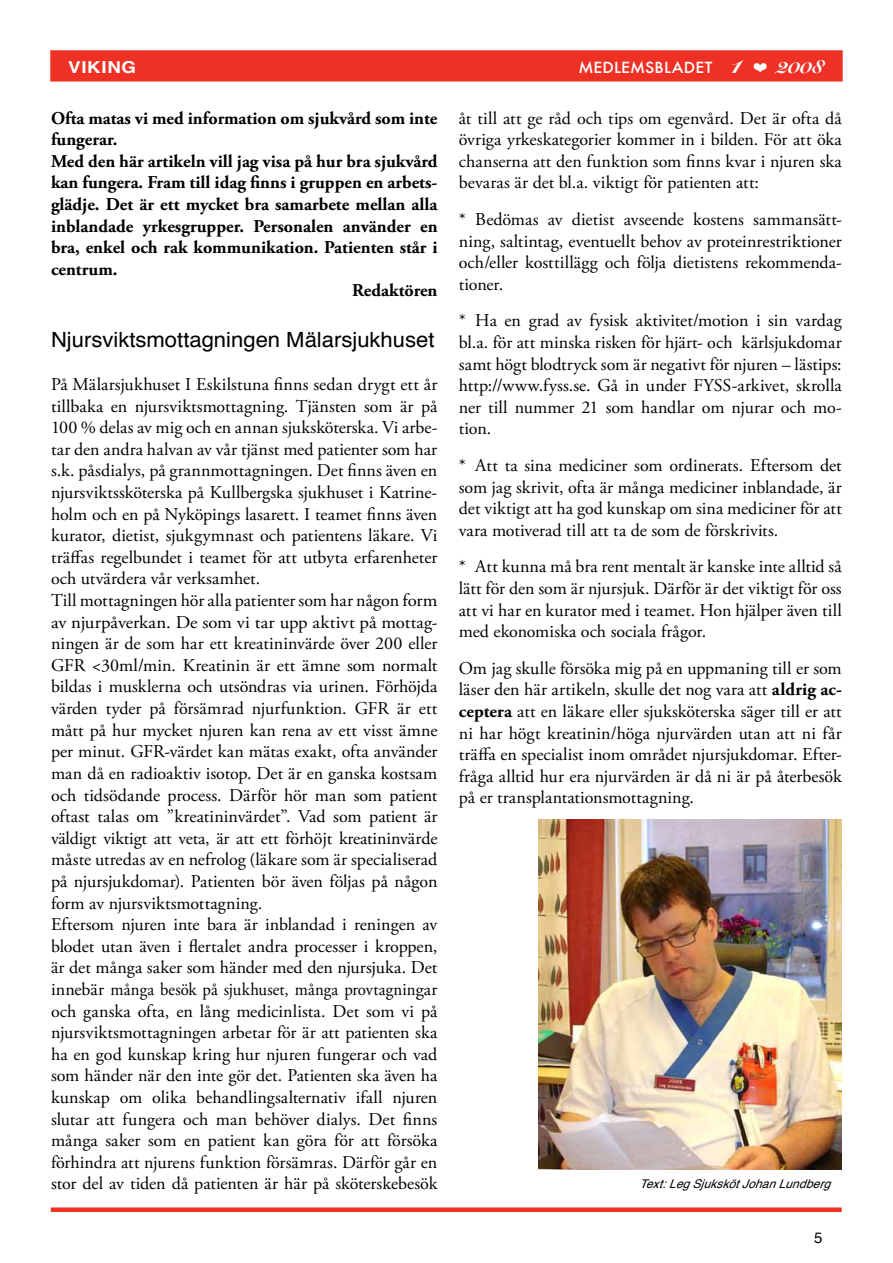
<style>
.page{position:relative;width:893px;height:1263px;background:#fff}
.page>*{position:absolute;margin:0;border:0;box-sizing:border-box;transform-origin:0 0}
.t1{font:21px "Helvetica";color:#000;scale:1.05 1}
.t2{font:18px/21.6px "Adobe Garamond Pro";color:#000;text-align:justify}
.t3{font:700 18px "Adobe Garamond Pro";color:#000}
.t4{font:700 16.5px "Helvetica";letter-spacing:.035em;color:#fff;scale:1.14 1}
.t5{font:500 15px "Futura";letter-spacing:.01em;color:#fff;scale:1.05 1}
.t6{font:15px "Helvetica";color:#000}
.t7{font:italic 12px "Helvetica";color:#000}
.s1{font-family:"Snell Roundhand";font-weight:900;font-size:23.7px}
.s2{font-family:"Snell Roundhand";font-weight:900;font-size:20.4px}
.s3{font-weight:700}
</style>
<div class="page">
<div style="left:51px;top:51px;width:791px;height:30px;background:#ee3124"></div>
<div style="left:50px;top:50px;width:793px;height:32px;border:2px solid #ee3124"></div>
<img style="left:539px;top:820px;width:303px;height:349px">
<div style="left:51px;top:1207px;width:791px;height:5px;background:#ee3124"></div>
<p class="t4" style="left:68px;top:54px;width:61px">VIKING</p>
<p class="t5" style="left:578px;top:57px;width:235px">MEDLEMSBLADET <span class="s1">1</span> ❤ <span class="s2">2008</span></p>
<p class="t3" style="left:51px;top:107px;width:388px">Ofta matas vi med information om sjukvård som inte</p>
<p class="t3" style="left:51px;top:129px;width:68px">fungerar.</p>
<p class="t3" style="left:51px;top:151px;width:388px">Med den här artikeln vill jag visa på hur bra sjukvård</p>
<p class="t3" style="left:51px;top:172px;width:388px">kan fungera. Fram till idag finns i gruppen en arbets-</p>
<p class="t3" style="left:51px;top:194px;width:388px">glädje. Det är ett mycket bra samarbete mellan alla</p>
<p class="t3" style="left:51px;top:215px;width:388px">inblandade yrkesgrupper. Personalen använder en</p>
<p class="t3" style="left:51px;top:237px;width:388px">bra, enkel och rak kommunikation. Patienten står i</p>
<p class="t3" style="left:51px;top:259px;width:68px">centrum.</p>
<p class="t3" style="left:352px;top:280px;width:87px">Redaktören</p>
<p class="t1" style="left:51px;top:323px;width:367px">Njursviktsmottagningen Mälarsjukhuset</p>
<p class="t2" style="left:51px;top:374px;width:388px;text-align:left">På Mälarsjukhuset I Eskilstuna finns sedan drygt ett år tillbaka en njursviktsmottagning. Tjänsten som är på 100 % delas av mig och en annan sjuksköterska. Vi arbe&shy;tar den andra halvan av vår tjänst med patienter som har s.k. påsdialys, på grannmottagningen. Det finns även en njursviktssköterska på Kullbergska sjukhuset i Katrine&shy;holm och en på Nyköpings lasarett. I teamet finns även kurator, dietist, sjukgymnast och patientens läkare. Vi träffas regelbundet i teamet för att utbyta erfarenheter och utvärdera vår verksamhet.<br>Till mottagningen hör alla patienter som har någon form av njurpåverkan. De som vi tar upp aktivt på mottag&shy;ningen är de som har ett kreatininvärde över 200 eller GFR &lt;30ml/min. Kreatinin är ett ämne som normalt bildas i musklerna och utsöndras via urinen. Förhöjda värden tyder på försämrad njurfunktion. GFR är ett mått på hur mycket njuren kan rena av ett visst ämne per minut. GFR-värdet kan mätas exakt, ofta använder man då en radioaktiv isotop. Det är en ganska kostsam och tidsödande process. Därför hör man som patient oftast talas om ”kreatininvärdet”. Vad som patient är väldigt viktigt att veta, är att ett förhöjt kreatininvärde måste utredas av en nefrolog (läkare som är specialiserad på njursjukdomar). Patienten bör även följas på någon form av njursviktsmottagning.<br>Eftersom njuren inte bara är inblandad i reningen av blodet utan även i flertalet andra processer i kroppen, är det många saker som händer med den njursjuka. Det innebär många besök på sjukhuset, många provtagningar och ganska ofta, en lång medicinlista. Det som vi på njursviktsmottagningen arbetar för är att patienten ska ha en god kunskap kring hur njuren fungerar och vad som händer när den inte gör det. Patienten ska även ha kunskap om olika behandlingsalternativ ifall njuren slutar att fungera och man behöver dialys. Det finns många saker som en patient kan göra för att försöka förhindra att njurens funktion försämras. Därför går en stor del av tiden då patienten är här på sköterskebesök</p>
<p class="t2" style="left:459px;top:108px;width:385px">åt till att ge råd och tips om egenvård. Det är ofta då övriga yrkeskategorier kommer in i bilden. För att öka chanserna att den funktion som finns kvar i njuren ska bevaras är det bl.a. viktigt för patienten att:</p>
<p class="t2" style="left:459px;top:209px;width:385px">* Bedömas av dietist avseende kostens sammansätt&shy;ning, saltintag, eventuellt behov av proteinrestriktioner och/eller kosttillägg och följa dietistens rekommenda&shy;tioner.</p>
<p class="t2" style="left:459px;top:311px;width:385px">* Ha en grad av fysisk aktivitet/motion i sin vardag bl.a. för att minska risken för hjärt- och kärlsjukdomar samt högt blodtryck som är negativt för njuren – lästips: http://www.fyss.se. Gå in under FYSS-arkivet, skrolla ner till nummer 21 som handlar om njurar och mo&shy;tion.</p>
<p class="t2" style="left:459px;top:455px;width:385px">* Att ta sina mediciner som ordinerats. Eftersom det som jag skrivit, ofta är många mediciner inblandade, är det viktigt att ha god kunskap om sina mediciner för att vara motiverad till att ta de som de förskrivits.</p>
<p class="t2" style="left:459px;top:557px;width:384px">* Att kunna må bra rent mentalt är kanske inte alltid så lätt för den som är njursjuk. Därför är det viktigt för oss att vi har en kurator med i teamet. Hon hjälper även till med ekonomiska och sociala frågor.</p>
<p class="t2" style="left:459px;top:658px;width:385px">Om jag skulle försöka mig på en uppmaning till er som läser den här artikeln, skulle det nog vara att <span class="s3">aldrig ac&shy;ceptera</span> att en läkare eller sjuksköterska säger till er att ni har högt kreatinin/höga njurvärden utan att ni får träffa en specialist inom området njursjukdomar. Efter&shy;fråga alltid hur era njurvärden är då ni är på återbesök på er transplantationsmottagning.</p>
<p class="t7" style="left:639px;top:1174px;width:199px">Text:LegSjukskötJohanLundberg</p>
<p class="t6" style="left:814px;top:1226px;width:10px">5</p>
</div>
